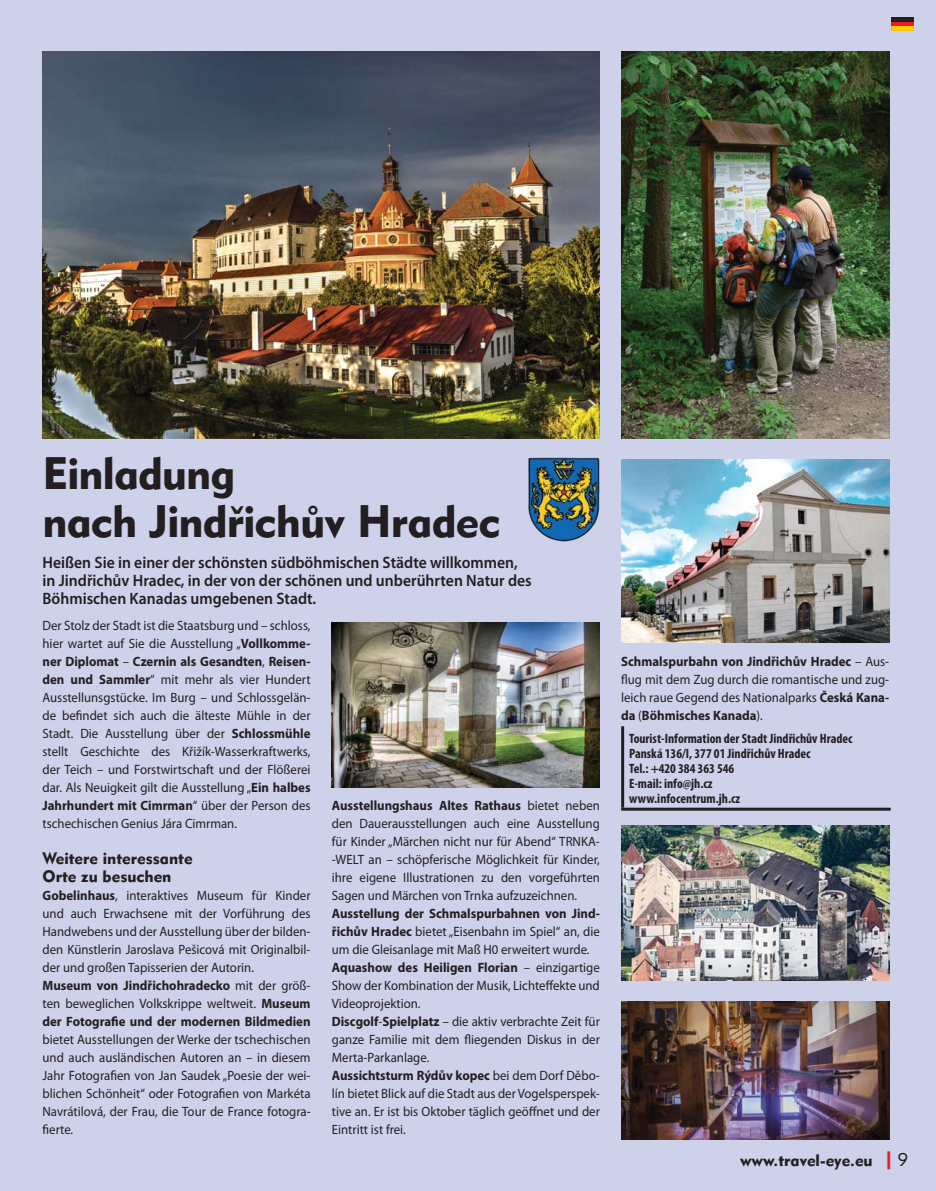
<style>
.page{position:relative;width:936px;height:1191px;background:#fff}
.page>*{position:absolute;margin:0;border:0;box-sizing:border-box;transform-origin:0 0}
.t1{font:45px/48px "Geometric 415 AT Black A";letter-spacing:-.02em;color:#231f20}
.t2{font:600 16.5px/18px "Myriad Pro";color:#231f20;scale:.95 1}
.t3{font:16.5px/18px "Geometric 415 AT Black A";color:#231f20}
.t4{font:13.5px/18px "Myriad Pro";color:#231f20;text-align:justify;scale:.95 1}
.t5{font:700 condensed 13.5px/15px "Myriad Pro";color:#231f20}
.s1{font-weight:700}
.s2{font-size:18px;color:#ed1c24}
.s3{font-family:"Geometric 415 AT Lite A";font-size:18px}
</style>
<div class="page">
<div style="left:0;top:0;width:935px;height:1190px;background:#cdd1ea"></div>
<hr style="left:621px;top:726px;width:3px;height:81px;background:#231f20">
<hr style="left:621px;top:807px;width:269px;height:3px;background:#231f20">
<img style="left:332px;top:622px;width:268px;height:166px">
<img style="left:621px;top:459px;width:268px;height:183px">
<img style="left:621px;top:825px;width:268px;height:155px">
<img style="left:621px;top:1001px;width:268px;height:139px">
<img style="left:43px;top:51px;width:557px;height:387px">
<img style="left:621px;top:51px;width:268px;height:387px">
<img style="left:528px;top:457px;width:72px;height:85px">
<svg style="left:891px;top:17px;width:22px;height:13px"></svg>
<h1 class="t1" style="left:43px;top:454px;width:459px">Einladung<br>nach Jindřichův Hradec</h1>
<p class="t2" style="left:43px;top:555px;width:516px">Heißen Sie in einer der schönsten südböhmischen Städte willkommen, in Jindřichův Hradec, in der von der schönen und unberührten Natur des<br>Böhmischen Kanadas umgebenen Stadt.</p>
<p class="t4" style="left:43px;top:618px;width:283px">Der Stolz der Stadt ist die Staatsburg und – schloss, hier wartet auf Sie die Ausstellung „<span class="s1">Vollkomme&shy;ner Diplomat</span> – <span class="s1">Czernin als Gesandten</span>, <span class="s1">Reisen&shy;den und Sammler</span>“ mit mehr als vier Hundert Ausstellunsgstücke. Im Burg – und Schlossgelän&shy;de befindet sich auch die älteste Mühle in der Stadt. Die Ausstellung über der <span class="s1">Schlossmühle </span>stellt Geschichte des Křižík-Wasserkraftwerks, der Teich – und Forstwirtschaft und der Flößerei dar. Als Neuigkeit gilt die Ausstellung „<span class="s1">Ein halbes Jahrhundert mit Cimrman</span>“ über der Person des tschechischen Genius Jára Cimrman.</p>
<p class="t3" style="left:43px;top:851px;width:151px">Weitere interessante<br>Orte zu besuchen</p>
<p class="t4" style="left:43px;top:888px;width:283px;text-align:left"><span class="s1">Gobelinhaus</span>, interaktives Museum für Kinder und auch Erwachsene mit der Vorführung des Handwebens und der Ausstellung über der bilden&shy;den Künstlerin Jaroslava Pešicová mit Originalbil&shy;der und großen Tapisserien der Autorin.<br><span class="s1">Museum von Jindřichohradecko</span> mit der größ&shy;ten beweglichen Volkskrippe weltweit. <span class="s1">Museum der Fotografie und der modernen Bildmedien</span></p>
<p class="t4" style="left:43px;top:1032px;width:284px">bietet Ausstellungen der Werke der tschechischen und auch ausländischen Autoren an – in diesem Jahr Fotografien von Jan Saudek „Poesie der wei&shy;blichen Schönheit“ oder Fotografien von Markéta Navrátilová, der Frau, die Tour de France fotogra&shy;fierte.</p>
<p class="t4" style="left:332px;top:798px;width:284px"><span class="s1">Ausstellungshaus Altes Rathaus</span> bietet neben den Dauerausstellungen auch eine Ausstellung für Kinder „Märchen nicht nur für Abend“ TRNKA--WELT an – schöpferische Möglichkeit für Kinder, ihre eigene Illustrationen zu den vorgeführten Sagen und Märchen von Trnka aufzuzeichnen.</p>
<p class="t4" style="left:332px;top:906px;width:283px;text-align:left"><span class="s1">Ausstellung der Schmalspurbahnen von Jind&shy;řichův Hradec</span> bietet „Eisenbahn im Spiel“ an, die um die Gleisanlage mit Maß H0 erweitert wurde.<br><span class="s1">Aquashow des Heiligen Florian</span> – einzigartige Show der Kombination der Musik, Lichteffekte und Videoprojektion.<br><span class="s1">Discgolf</span>-<span class="s1">Spielplatz</span> – die aktiv verbrachte Zeit für ganze Familie mit dem fliegenden Diskus in der Merta-Parkanlage.<br><span class="s1">Aussichtsturm Rýdův kopec</span> bei dem Dorf Děbo&shy;lín bietet Blick auf die Stadt aus der Vogelsperspek&shy;tive an. Er ist bis Oktober täglich geöffnet und der Eintritt ist frei.</p>
<p class="t4" style="left:621px;top:654px;width:283px"><span class="s1">Schmalspurbahn von Jindřichův Hradec</span> – Aus&shy;flug mit dem Zug durch die romantische und zug&shy;leich raue Gegend des Nationalparks <span class="s1">Česká Kana&shy;da</span> (<span class="s1">Böhmisches Kanada</span>).</p>
<p class="t5" style="left:629px;top:732px;width:225px">Tourist-Information der Stadt Jindřichův Hradec<br>Panská 136/I, 377 01 Jindřichův Hradec<br>Tel.: +420 384 363 546<br>E-mail: info@jh.cz<br>www.infocentrum.jh.cz</p>
<p class="t3" style="left:740px;top:1153px;width:169px">www.travel-eye.eu <span class="s2">|</span><span class="s3">9</span></p>
</div>
